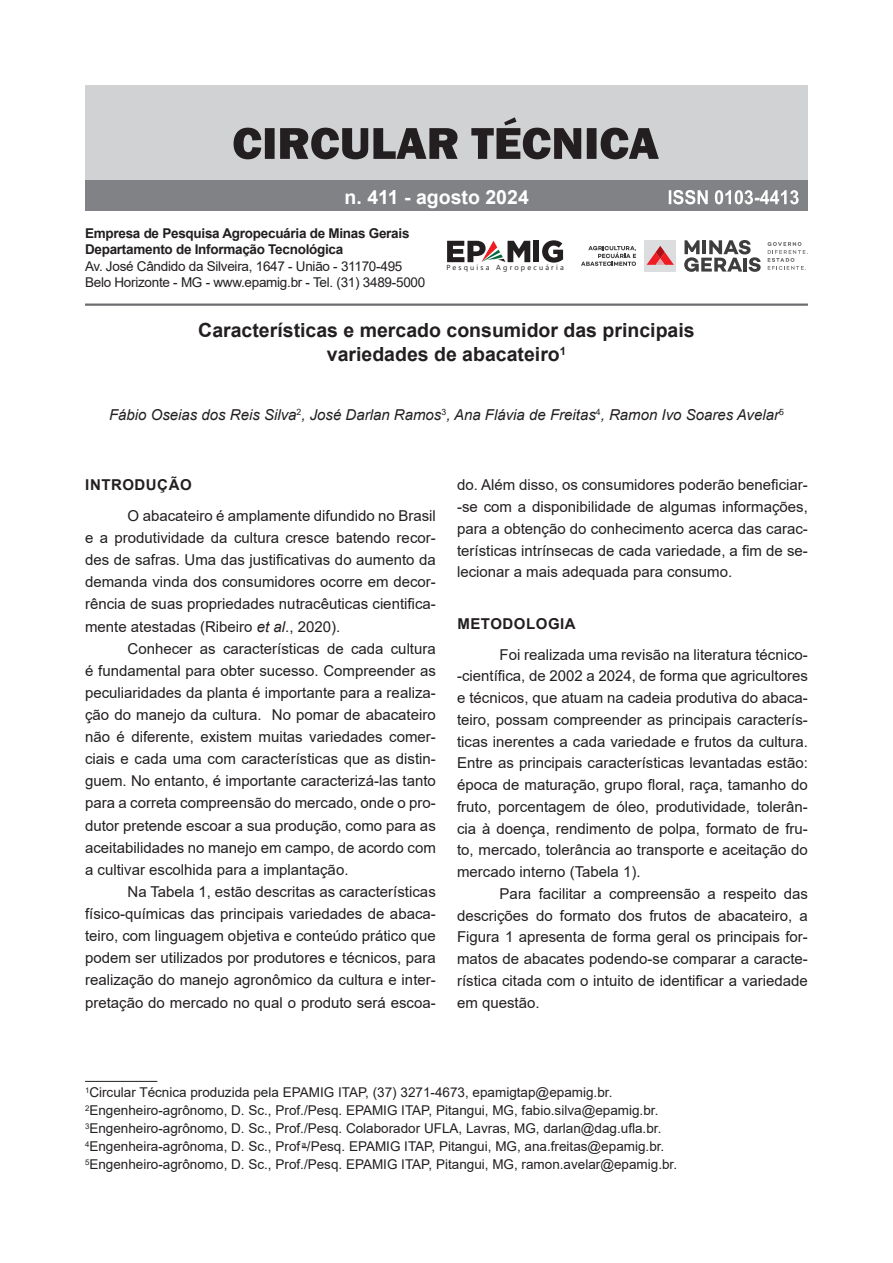
<style>
.page{position:relative;width:893px;height:1263px;background:#fff}
.page>*{position:absolute;margin:0;border:0;box-sizing:border-box;transform-origin:0 0}
.CT_-_Titulo_principal{font:700 19.5px/24px "Arial";color:#231f20;text-align:center}
.CT_-_tx_figura{font:700 19.5px "Arial";color:#fff}
.CT_-_texto{font:15px/22px "Arial";color:#231f20;text-align:justify}
.CT_-_autores{font:italic 15px "Arial";color:#231f20}
.CT_-_1_titulos{font:700 15px "Arial";letter-spacing:.035em;color:#231f20}
.CT_-_nota_rodapé{font:13.5px "Arial";color:#231f20}
.CT_-_tx_figura-2{font:13.5px "Arial";letter-spacing:-.02em;color:#231f20}
.CT_-_tx_figura-3{font:700 13.5px "Arial";letter-spacing:-.02em;color:#231f20}
.t1{font:7.35px "Segoe UI";letter-spacing:.295em;color:#231f20}
.s1{font-style:italic}
</style>
<div class="page">
<hr style="left:85px;top:1081px;width:72px;height:1px;background:#231f20">
<div style="left:85px;top:166px;width:723px;height:45px;background:#808285"></div>
<div style="left:85px;top:85px;width:723px;height:95px;background:#d1d2d4"></div>
<svg style="left:669px;top:190px;width:130px;height:14px"></svg>
<svg style="left:234px;top:117px;width:425px;height:42px"></svg>
<hr style="left:85px;top:303px;width:723px;height:3px;background:#6c6d70">
<div style="left:533px;top:241px;width:6px;height:21px;background:#231f20"></div>
<svg style="left:542px;top:240px;width:21px;height:23px"></svg>
<svg style="left:447px;top:241px;width:83px;height:21px"></svg>
<div style="left:645px;top:240px;width:31px;height:32px;background:#dcdddf"></div>
<svg style="left:647px;top:246px;width:27px;height:19px"></svg>
<svg style="left:684px;top:240px;width:77px;height:32px"></svg>
<svg style="left:767px;top:242px;width:41px;height:28px"></svg>
<svg style="left:581px;top:246px;width:55px;height:20px"></svg>
<p class="CT_-_tx_figura" style="left:345px;top:184px;width:186px">n. 411 - agosto 2024</p>
<p class="CT_-_tx_figura-3" style="left:85px;top:224px;width:326px">Empresa de Pesquisa Agropecuária de Minas Gerais</p>
<p class="CT_-_tx_figura-3" style="left:85px;top:240px;width:260px">Departamento de Informação Tecnológica</p>
<p class="CT_-_tx_figura-2" style="left:85px;top:256px;width:319px">Av. José Cândido da Silveira, 1647 - União - 31170-495</p>
<p class="CT_-_tx_figura-2" style="left:85px;top:273px;width:342px">Belo Horizonte - MG - www.epamig.br - Tel. (31) 3489-5000</p>
<p class="t1" style="left:446px;top:261px;width:119px">Pesquisa Agropecuária</p>
<p class="CT_-_Titulo_principal" style="left:198px;top:318px;width:498px">Características e mercado consumidor das principais variedades de abacateiro<sup>1</sup></p>
<p class="CT_-_autores" style="left:109px;top:405px;width:676px">Fábio Oseias dos Reis Silva<sup>2</sup>, José Darlan Ramos<sup>3</sup>, Ana Flávia de Freitas<sup>4</sup>, Ramon Ivo Soares Avelar<sup>5</sup></p>
<p class="CT_-_1_titulos" style="left:85px;top:474px;width:108px">INTRODUÇÃO</p>
<p class="CT_-_texto" style="left:85px;top:504px;width:352px;text-indent:43px">O abacateiro é amplamente difundido no Brasil e a produtividade da cultura cresce batendo recor&shy;des de safras. Uma das justificativas do aumento da demanda vinda dos consumidores ocorre em decor&shy;rência de suas propriedades nutracêuticas cientifica&shy;mente atestadas (Ribeiro <span class="s1">et al</span>., 2020).</p>
<p class="CT_-_texto" style="left:85px;top:637px;width:352px;text-indent:43px">Conhecer as características de cada cultura é fundamental para obter sucesso. Compreender as peculiaridades da planta é importante para a realiza&shy;ção do manejo da cultura. No pomar de abacateiro não é diferente, existem muitas variedades comer&shy;ciais e cada uma com características que as distin&shy;guem. No entanto, é importante caracterizá-las tanto para a correta compreensão do mercado, onde o pro&shy;dutor pretende escoar a sua produção, como para as aceitabilidades no manejo em campo, de acordo com a cultivar escolhida para a implantação.</p>
<p class="CT_-_texto" style="left:85px;top:880px;width:352px;text-indent:43px">Na Tabela 1, estão descritas as características físico-químicas das principais variedades de abaca&shy;teiro, com linguagem objetiva e conteúdo prático que podem ser utilizados por produtores e técnicos, para realização do manejo agronômico da cultura e inter&shy;pretação do mercado no qual o produto será escoa-</p>
<p class="CT_-_texto" style="left:457px;top:474px;width:352px">do. Além disso, os consumidores poderão beneficiar--se com a disponibilidade de algumas informações, para a obtenção do conhecimento acerca das carac&shy;terísticas intrínsecas de cada variedade, a fim de se&shy;lecionar a mais adequada para consumo.</p>
<p class="CT_-_1_titulos" style="left:457px;top:613px;width:120px">METODOLOGIA</p>
<p class="CT_-_texto" style="left:457px;top:643px;width:352px;text-indent:43px">Foi realizada uma revisão na literatura técnico--científica, de 2002 a 2024, de forma que agricultores e técnicos, que atuam na cadeia produtiva do abaca&shy;teiro, possam compreender as principais caracterís&shy;ticas inerentes a cada variedade e frutos da cultura.<br>Entre as principais características levantadas estão: época de maturação, grupo floral, raça, tamanho do fruto, porcentagem de óleo, produtividade, tolerân&shy;cia à doença, rendimento de polpa, formato de fru&shy;to, mercado, tolerância ao transporte e aceitação do mercado interno (Tabela 1).</p>
<p class="CT_-_texto" style="left:457px;top:882px;width:352px;text-indent:43px">Para facilitar a compreensão a respeito das descrições do formato dos frutos de abacateiro, a Figura 1 apresenta de forma geral os principais for&shy;matos de abacates podendo-se comparar a caracte&shy;rística citada com o intuito de identificar a variedade em questão.</p>
<p class="CT_-_nota_rodapé" style="left:85px;top:1083px;width:529px"><sup>1</sup>Circular Técnica produzida pela EPAMIG ITAP, (37) 3271-4673, epamigtap@epamig.br.</p>
<p class="CT_-_nota_rodapé" style="left:85px;top:1101px;width:575px"><sup>2</sup>Engenheiro-agrônomo, D. Sc., Prof./Pesq. EPAMIG ITAP, Pitangui, MG, fabio.silva@epamig.br.</p>
<p class="CT_-_nota_rodapé" style="left:85px;top:1119px;width:578px"><sup>3</sup>Engenheiro-agrônomo, D. Sc., Prof./Pesq. Colaborador UFLA, Lavras, MG, darlan@dag.ufla.br.</p>
<p class="CT_-_nota_rodapé" style="left:85px;top:1137px;width:581px"><sup>4</sup>Engenheira-agrônoma, D. Sc., Prof <sup>a</sup>/Pesq. EPAMIG ITAP, Pitangui, MG, ana.freitas@epamig.br.</p>
<p class="CT_-_nota_rodapé" style="left:85px;top:1155px;width:594px"><sup>5</sup>Engenheiro-agrônomo, D. Sc., Prof./Pesq. EPAMIG ITAP, Pitangui, MG, ramon.avelar@epamig.br.</p>
</div>
